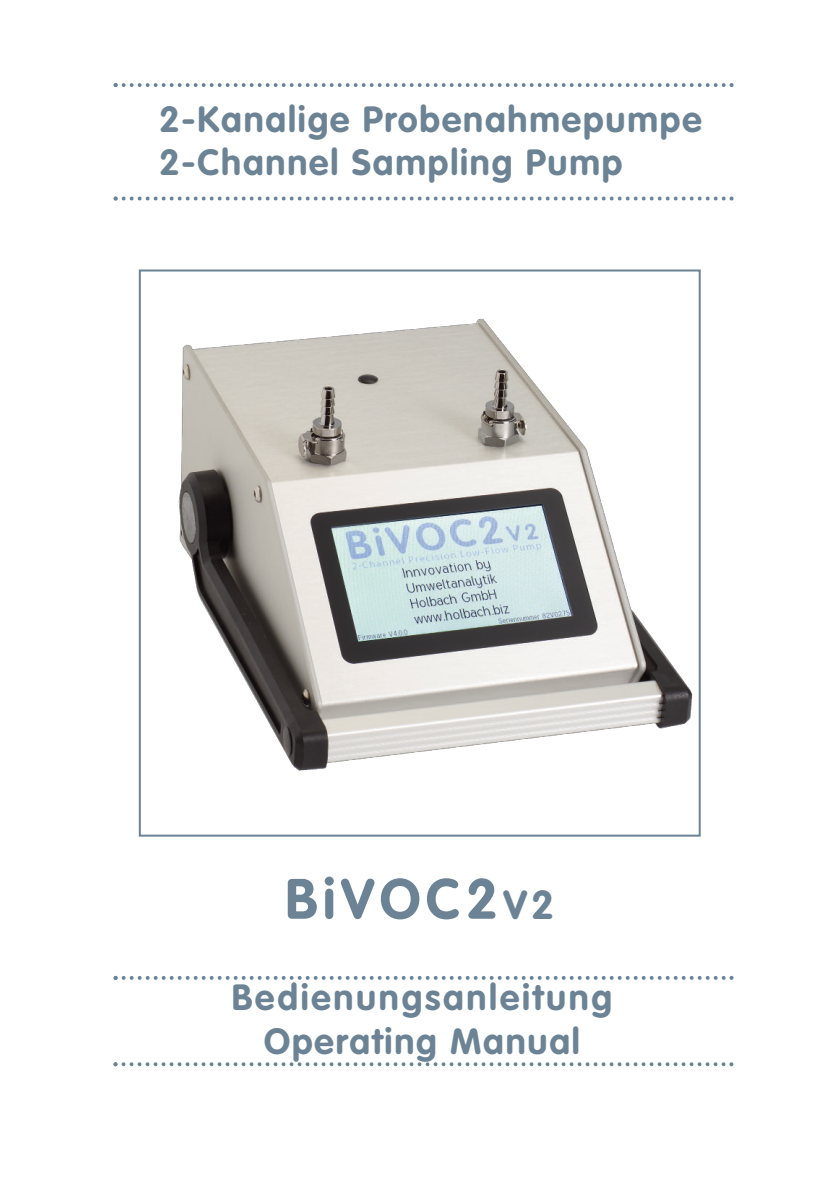
<style>
.page{position:relative;width:840px;height:1191px;background:#fff}
.page>*{position:absolute;margin:0;border:0;box-sizing:border-box;transform-origin:0 0}
.t1{font:700 56px "VAG Rounded";letter-spacing:.1em;color:#6b8394}
.t2{font:700 36px/43.2px "VAG Rounded";letter-spacing:.05em;color:#6b8394}
.t3{font:700 36px/43.2px "VAG Rounded";letter-spacing:.075em;color:#6b8394;text-align:center}
.s1{font-size:40px}
</style>
<div class="page">
<svg style="left:114px;top:83px;width:619px;height:4px"></svg>
<svg style="left:114px;top:196px;width:619px;height:4px"></svg>
<svg style="left:114px;top:976px;width:619px;height:4px"></svg>
<svg style="left:113px;top:1062px;width:620px;height:4px"></svg>
<img style="left:178px;top:318px;width:515px;height:453px">
<div style="left:139px;top:269px;width:561px;height:567px;border:2px solid #6b8394"></div>
<p class="t2" style="left:159px;top:97px;width:544px">2-Kanalige Probenahmepumpe<br>2-Channel Sampling Pump</p>
<h1 class="t1" style="left:285px;top:866px;width:270px">BiVOC2<span class="s1">V2</span></h1>
<p class="t3" style="left:232px;top:975px;width:381px">Bedienungsanleitung<br>Operating Manual</p>
</div>
